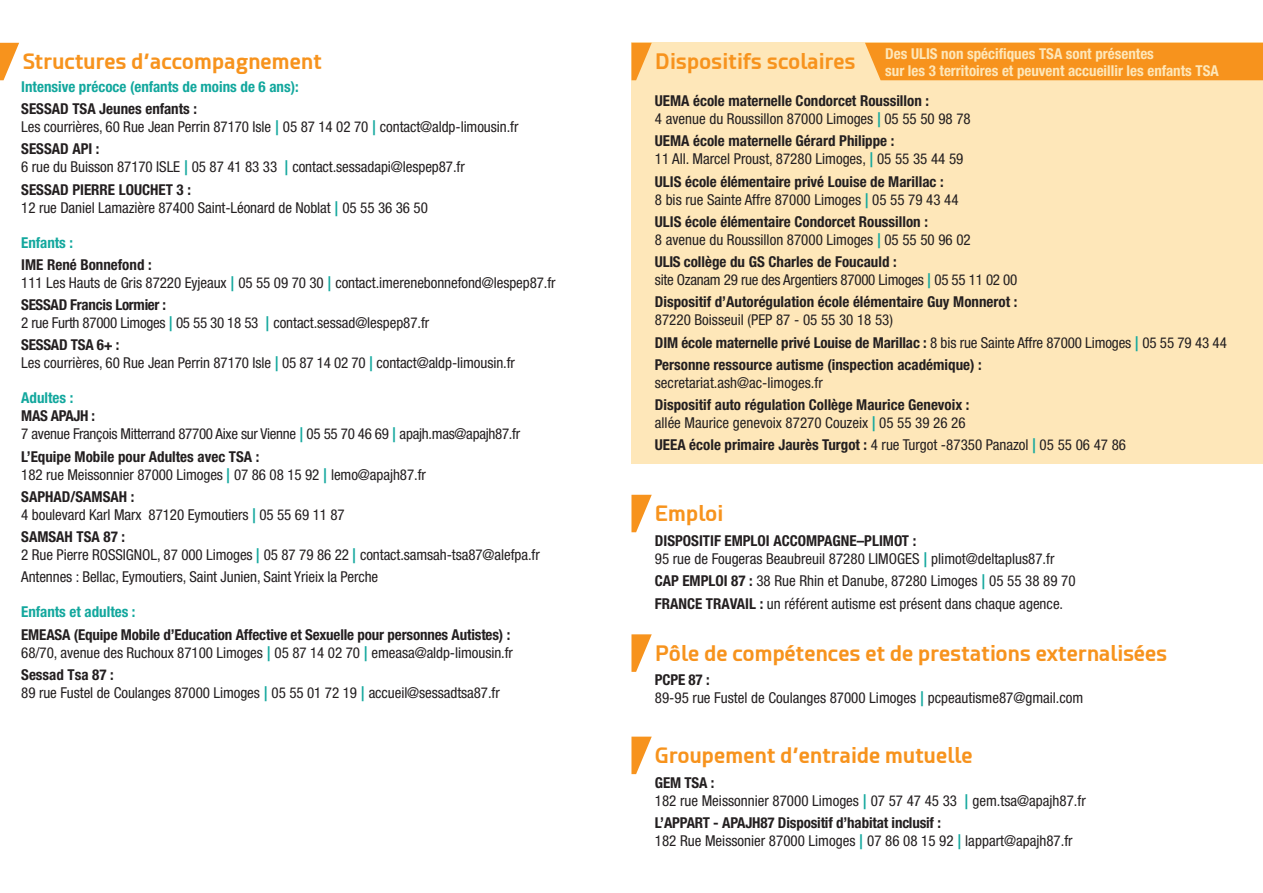
<style>
.page{position:relative;width:1263px;height:893px;background:#fff}
.page>*{position:absolute;margin:0;border:0;box-sizing:border-box;transform-origin:0 0}
.t1{font:700 21px "Esphimere";color:#f7931d}
.t2{font:condensed 15px/18px "Helvetica Neue";letter-spacing:-.005em;color:#231f20}
.t3{font:700 condensed 15px/18px "Helvetica Neue";color:#231f20}
.t4{font:700 condensed 15px/16.5px "Helvetica Neue";color:#fee7b9}
.t5{font:700 condensed 15px "Helvetica Neue";color:#12a79d}
.s1{font-weight:700}
.s2{font-weight:700;font-stretch:normal;color:#12a79d}
.s3{font-weight:400}
.s4{font-stretch:normal;color:#12a79d}
</style>
<div class="page">
<div style="left:631px;top:43px;width:632px;height:421px;background:#fee7b9"></div>
<svg style="left:0;top:43px;width:19px;height:37px"></svg>
<svg style="left:631px;top:43px;width:21px;height:37px"></svg>
<svg style="left:631px;top:737px;width:21px;height:37px"></svg>
<svg style="left:631px;top:634px;width:21px;height:38px"></svg>
<svg style="left:631px;top:495px;width:21px;height:37px"></svg>
<div style="left:865px;top:43px;width:398px;height:37px;background:#f7931d"></div>
<h1 class="t1" style="left:23px;top:49px;width:301px">Structures d’accompagnement</h1>
<h1 class="t1" style="left:655px;top:49px;width:202px">Dispositifs scolaires</h1>
<p class="t4" style="left:885px;top:46px;width:335px">Des ULIS non spécifiques TSA sont présentes<br>sur les 3 territoires et peuvent accueillir les enfants TSA</p>
<p class="t5" style="left:21px;top:78px;width:279px">Intensive précoce (enfants de moins de 6 ans):</p>
<p class="t2" style="left:21px;top:100px;width:499px"><span class="s1">SESSAD TSA Jeunes enfants :<br></span>Les courrières, 60 Rue Jean Perrin 87170 Isle <span class="s2">|</span> 05 87 14 02 70 <span class="s2">|</span> contact@aldp-limousin.fr</p>
<p class="t2" style="left:21px;top:140px;width:445px"><span class="s1">SESSAD API :<br></span>6 rue du Buisson 87170 ISLE <span class="s2">|</span> 05 87 41 83 33 <span class="s2">|</span> contact.sessadapi@lespep87.fr</p>
<p class="t2" style="left:21px;top:180px;width:408px"><span class="s1">SESSAD PIERRE LOUCHET 3 :<br></span>12 rue Daniel Lamazière 87400 Saint-Léonard de Noblat <span class="s2">|</span> 05 55 36 36 50</p>
<p class="t5" style="left:21px;top:233px;width:53px">Enfants :</p>
<p class="t2" style="left:21px;top:256px;width:536px"><span class="s1">IME René Bonnefond :<br></span>111 Les Hauts de Gris 87220 Eyjeaux <span class="s2">|</span> 05 55 09 70 30 <span class="s2">|</span> contact.imerenebonnefond@lespep87.fr</p>
<p class="t2" style="left:21px;top:296px;width:409px"><span class="s1">SESSAD Francis Lormier :<br></span>2 rue Furth 87000 Limoges <span class="s2">|</span> 05 55 30 18 53 <span class="s2">|</span> contact.sessad@lespep87.fr</p>
<p class="t2" style="left:21px;top:336px;width:495px"><span class="s1">SESSAD TSA 6+ :<br></span>Les courrières, 60 Rue Jean Perrin 87170 Isle <span class="s2">|</span> 05 87 14 02 70 <span class="s2">|</span> contact@aldp-limousin.fr</p>
<p class="t5" style="left:21px;top:389px;width:54px">Adultes :</p>
<p class="t2" style="left:21px;top:407px;width:500px"><span class="s1">MAS APAJH :<br></span>7 avenue François Mitterrand 87700 Aixe sur Vienne <span class="s2">|</span> 05 55 70 46 69 <span class="s2">|</span> apajh.mas@apajh87.fr</p>
<p class="t2" style="left:21px;top:447px;width:406px"><span class="s1">L’Equipe Mobile pour Adultes avec TSA :<br></span>182 rue Meissonnier 87000 Limoges <span class="s2">|</span> 07 86 08 15 92 <span class="s2">|</span> lemo@apajh87.fr</p>
<p class="t2" style="left:21px;top:488px;width:325px"><span class="s1">SAPHAD/SAMSAH :<br></span>4 boulevard Karl Marx 87120 Eymoutiers <span class="s2">|</span> 05 55 69 11 87</p>
<p class="t2" style="left:21px;top:528px;width:520px"><span class="s1">SAMSAH TSA 87 :<br></span>2 Rue Pierre ROSSIGNOL, 87 000 Limoges <span class="s2">|</span> 05 87 79 86 22 <span class="s2">|</span> contact.samsah-tsa87@alefpa.fr</p>
<p class="t2" style="left:21px;top:568px;width:359px">Antennes : Bellac, Eymoutiers, Saint Junien, Saint Yrieix la Perche</p>
<p class="t5" style="left:21px;top:603px;width:116px">Enfants et adultes :</p>
<p class="t3" style="left:21px;top:625px;width:493px">EMEASA (Equipe Mobile d’Education Affective et Sexuelle pour personnes Autistes) :<br><span class="s3">68/70, avenue des Ruchoux 87100 Limoges</span> <span class="s4">|</span> <span class="s3">05 87 14 02 70</span> <span class="s4">|</span> <span class="s3">emeasa@aldp-limousin.fr</span></p>
<p class="t2" style="left:21px;top:666px;width:480px"><span class="s1">Sessad Tsa 87 :<br></span>89 rue Fustel de Coulanges 87000 Limoges <span class="s2">|</span> 05 55 01 72 19 <span class="s2">|</span> accueil@sessadtsa87.fr</p>
<p class="t2" style="left:655px;top:92px;width:317px"><span class="s1">UEMA école maternelle Condorcet Roussillon :<br></span>4 avenue du Roussillon 87000 Limoges <span class="s2">|</span> 05 55 50 98 78</p>
<p class="t2" style="left:655px;top:132px;width:310px"><span class="s1">UEMA école maternelle Gérard Philippe :<br></span>11 All. Marcel Proust, 87280 Limoges, <span class="s2">|</span> 05 55 35 44 59</p>
<p class="t3" style="left:655px;top:172px;width:305px">ULIS école élémentaire privé Louise de Marillac :<br><span class="s3">8 bis rue Sainte Affre 87000 Limoges</span> <span class="s4">|</span> <span class="s3">05 55 79 43 44</span></p>
<p class="t2" style="left:655px;top:212px;width:317px"><span class="s1">ULIS école élémentaire Condorcet Roussillon :<br></span>8 avenue du Roussillon 87000 Limoges <span class="s2">|</span> 05 55 50 96 02</p>
<p class="t2" style="left:655px;top:253px;width:364px"><span class="s1">ULIS collège du GS Charles de Foucauld :<br></span>site Ozanam 29 rue des Argentiers 87000 Limoges <span class="s2">|</span> 05 55 11 02 00</p>
<p class="t3" style="left:655px;top:293px;width:364px">Dispositif d’Autorégulation école élémentaire Guy Monnerot :</p>
<p class="t3" style="left:655px;top:309px;width:573px;line-height:22.2px"><span class="s3">87220 Boisseuil (PEP 87 - 05 55 30 18 53)<br></span>DIM école maternelle privé Louise de Marillac : <span class="s3">8 bis rue Sainte Affre 87000 Limoges</span> <span class="s4">|</span> <span class="s3">05 55 79 43 44<br></span>Personne ressource autisme (inspection académique) :</p>
<p class="t2" style="left:655px;top:373px;width:169px">secretariat.ash@ac-limoges.fr</p>
<p class="t3" style="left:655px;top:395px;width:316px">Dispositif auto régulation Collège Maurice Genevoix : <span class="s3">allée Maurice genevoix 87270 Couzeix</span> <span class="s4">|</span> <span class="s3">05 55 39 26 26</span></p>
<p class="t2" style="left:655px;top:436px;width:473px"><span class="s1">UEEA école primaire Jaurès Turgot :</span> 4 rue Turgot -87350 Panazol <span class="s2">|</span> 05 55 06 47 86</p>
<h1 class="t1" style="left:655px;top:501px;width:70px">Emploi</h1>
<p class="t2" style="left:655px;top:532px;width:401px"><span class="s1">DISPOSITIF EMPLOI ACCOMPAGNE–PLIMOT :<br></span>95 rue de Fougeras Beaubreuil 87280 LIMOGES <span class="s2">|</span> plimot@deltaplus87.fr</p>
<p class="t2" style="left:655px;top:570px;width:422px;line-height:22.2px"><span class="s1">CAP EMPLOI 87 :</span> 38 Rue Rhin et Danube, 87280 Limoges <span class="s2">|</span> 05 55 38 89 70<br><span class="s1">FRANCE TRAVAIL :</span> un référent autisme est présent dans chaque agence.</p>
<h1 class="t1" style="left:655px;top:640px;width:514px">Pôle de compétences et de prestations externalisées</h1>
<p class="t2" style="left:655px;top:671px;width:430px"><span class="s1">PCPE 87 :<br></span>89-95 rue Fustel de Coulanges 87000 Limoges <span class="s2">|</span> pcpeautisme87@gmail.com</p>
<h1 class="t1" style="left:655px;top:742px;width:319px">Groupement d’entraide mutuelle</h1>
<p class="t2" style="left:655px;top:773px;width:432px"><span class="s1">GEM TSA :<br></span>182 rue Meissonnier 87000 Limoges <span class="s2">|</span> 07 57 47 45 33 <span class="s2">|</span> gem.tsa@apajh87.fr</p>
<p class="t2" style="left:655px;top:814px;width:419px"><span class="s1">L’APPART - APAJH87 Dispositif d’habitat inclusif :<br></span>182 Rue Meissonier 87000 Limoges <span class="s2">|</span> 07 86 08 15 92 <span class="s2">|</span> lappart@apajh87.fr</p>
</div>
